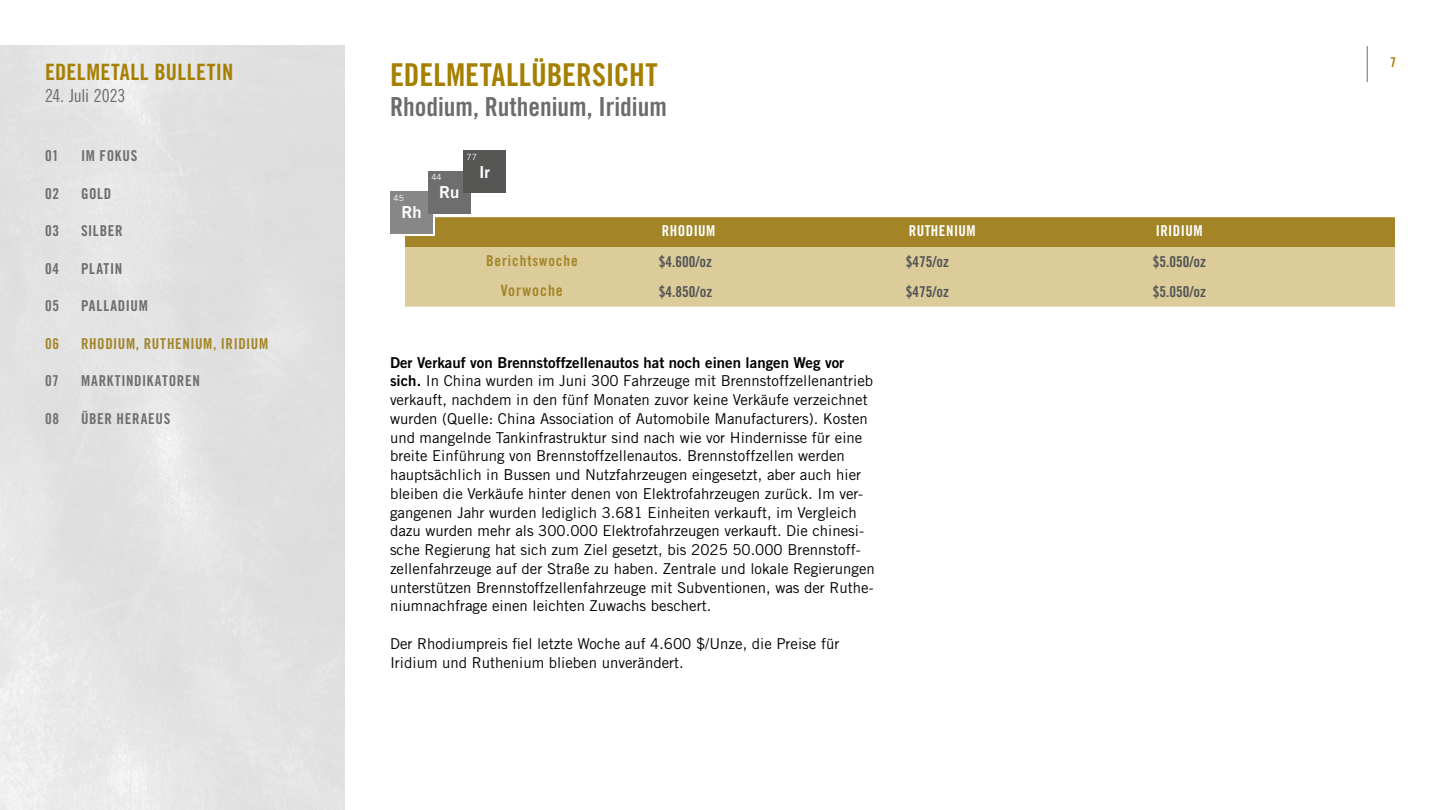
<style>
.page{position:relative;width:1440px;height:810px;background:#fff}
.page>*{position:absolute;margin:0;border:0;box-sizing:border-box;transform-origin:0 0}
.t1{font:31.5px "Trade Gothic LT Pro Bd Cn 20";color:#a58000}
.t2{font:26.25px "Trade Gothic LT Pro Bd Cn 20";color:#6b6c6e}
.t3{font:22.5px "Trade Gothic LT Pro Bd Cn 20";letter-spacing:.02em;color:#a58000}
.t4{font:18px "Trade Gothic LT Pro Cn 18";letter-spacing:-.01em;color:#6b6c6e}
.t5{font:16.5px "Trade Gothic LT Pro Bd 2";color:#fff}
.t6{font:15.75px "Trade Gothic LT Pro Bd Cn 20";letter-spacing:.06em;color:#a38527}
.t7{font:15px/18.8px "Trade Gothic LT Pro";color:#000}
.t8{font:15px "Trade Gothic LT Pro Bd 2";color:#000}
.t9{font:15px "Trade Gothic LT Pro Bd Cn 20";color:#535456}
.t10{font:15px "Trade Gothic LT Pro Bd Cn 20";letter-spacing:.05em;color:#6e6e6e}
.t11{font:15px "Trade Gothic LT Pro Bd Cn 20";letter-spacing:.05em;color:#a38527}
.t12{font:15px "Trade Gothic LT Pro Bd Cn 20";letter-spacing:.05em;color:#6b6c6e}
.t13{font:15px "Trade Gothic LT Pro Bd Cn 20";letter-spacing:.03em;color:#fff}
.t14{font:13.5px "Trade Gothic LT Pro Bd Cn 20";color:#a58000}
.t15{font:8.48px "Trade Gothic LT Pro";color:#fff}
.s1{font-family:"Trade Gothic LT Pro Bd 2"}
</style>
<div class="page">
<hr style="left:1367px;top:46px;width:1px;height:36px;background:#6e6e6e">
<div style="left:405px;top:217px;width:990px;height:30px;background:#a38527"></div>
<div style="left:405px;top:247px;width:990px;height:60px;background:#dbcc99"></div>
<div style="left:392px;top:193px;width:43px;height:43px;background:#fff"></div>
<div style="left:390px;top:191px;width:43px;height:43px;background:#868786"></div>
<div style="left:428px;top:171px;width:43px;height:42px;background:#6e6e6e"></div>
<div style="left:463px;top:150px;width:43px;height:43px;background:#565655"></div>
<h3 class="t3" style="left:45px;top:58px;width:190px">EDELMETALL BULLETIN</h3>
<p class="t4" style="left:45px;top:85px;width:82px">24. Juli 2023</p>
<p class="t10" style="left:45px;top:147px;width:15px">01</p>
<p class="t10" style="left:81px;top:147px;width:58px">IM FOKUS</p>
<p class="t12" style="left:45px;top:184px;width:16px">02</p>
<p class="t12" style="left:81px;top:184px;width:32px">GOLD</p>
<p class="t12" style="left:45px;top:222px;width:16px">03</p>
<p class="t12" style="left:81px;top:222px;width:43px">SILBER</p>
<p class="t12" style="left:45px;top:259px;width:16px">04</p>
<p class="t12" style="left:81px;top:259px;width:43px">PLATIN</p>
<p class="t12" style="left:45px;top:297px;width:16px">05</p>
<p class="t12" style="left:81px;top:297px;width:68px">PALLADIUM</p>
<p class="t11" style="left:45px;top:334px;width:16px">06</p>
<p class="t11" style="left:81px;top:334px;width:189px">RHODIUM, RUTHENIUM, IRIDIUM</p>
<p class="t10" style="left:45px;top:372px;width:15px">07</p>
<p class="t10" style="left:81px;top:372px;width:120px">MARKTINDIKATOREN</p>
<p class="t10" style="left:45px;top:409px;width:16px">08</p>
<p class="t10" style="left:81px;top:409px;width:91px">ÜBER HERAEUS</p>
<h1 class="t1" style="left:390px;top:56px;width:269px">EDELMETALLÜBERSICHT</h1>
<h2 class="t2" style="left:390px;top:91px;width:278px">Rhodium, Ruthenium, Iridium</h2>
<p class="t15" style="left:394px;top:193px;width:12px">45</p>
<p class="t5" style="left:401px;top:202px;width:22px">Rh</p>
<p class="t15" style="left:431px;top:172px;width:12px">44</p>
<p class="t5" style="left:439px;top:182px;width:22px">Ru</p>
<p class="t15" style="left:467px;top:152px;width:12px">77</p>
<p class="t5" style="left:479px;top:162px;width:13px">Ir</p>
<p class="t13" style="left:662px;top:222px;width:55px">RHODIUM</p>
<p class="t13" style="left:909px;top:222px;width:68px">RUTHENIUM</p>
<p class="t13" style="left:1156px;top:222px;width:48px">IRIDIUM</p>
<p class="t11" style="left:486px;top:252px;width:93px">Berichtswoche</p>
<p class="t9" style="left:659px;top:253px;width:55px">$4.600/oz</p>
<p class="t9" style="left:906px;top:253px;width:45px">$475/oz</p>
<p class="t9" style="left:1153px;top:253px;width:55px">$5.050/oz</p>
<p class="t6" style="left:501px;top:281px;width:63px">Vorwoche</p>
<p class="t9" style="left:659px;top:283px;width:55px">$4.850/oz</p>
<p class="t9" style="left:906px;top:283px;width:45px">$475/oz</p>
<p class="t9" style="left:1153px;top:283px;width:55px">$5.050/oz</p>
<p class="t8" style="left:390px;top:353px;width:456px">Der Verkauf von Brennstoffzellenautos hat noch einen langen Weg vor</p>
<p class="t7" style="left:390px;top:371px;width:486px"><span class="s1">sich.</span> In China wurden im Juni 300 Fahrzeuge mit Brennstoffzellenantrieb verkauft, nachdem in den fünf Monaten zuvor keine Verkäufe verzeichnet wurden (Quelle: China Association of Automobile Manufacturers). Kosten und mangelnde Tankinfrastruktur sind nach wie vor Hindernisse für eine breite Einführung von Brennstoffzellenautos. Brennstoffzellen werden hauptsächlich in Bussen und Nutzfahrzeugen eingesetzt, aber auch hier bleiben die Verkäufe hinter denen von Elektrofahrzeugen zurück. Im ver&shy;gangenen Jahr wurden lediglich 3.681 Einheiten verkauft, im Vergleich dazu wurden mehr als 300.000 Elektrofahrzeugen verkauft. Die chinesi&shy;sche Regierung hat sich zum Ziel gesetzt, bis 2025 50.000 Brennstoff&shy;zellenfahrzeuge auf der Straße zu haben. Zentrale und lokale Regierungen unterstützen Brennstoffzellenfahrzeuge mit Subventionen, was der Ruthe&shy;niumnachfrage einen leichten Zuwachs beschert.</p>
<p class="t7" style="left:390px;top:634px;width:451px">Der Rhodiumpreis fiel letzte Woche auf 4.600 $/Unze, die Preise für<br>Iridium und Ruthenium blieben unverändert.</p>
<p class="t14" style="left:1390px;top:54px;width:7px">7</p>
</div>
